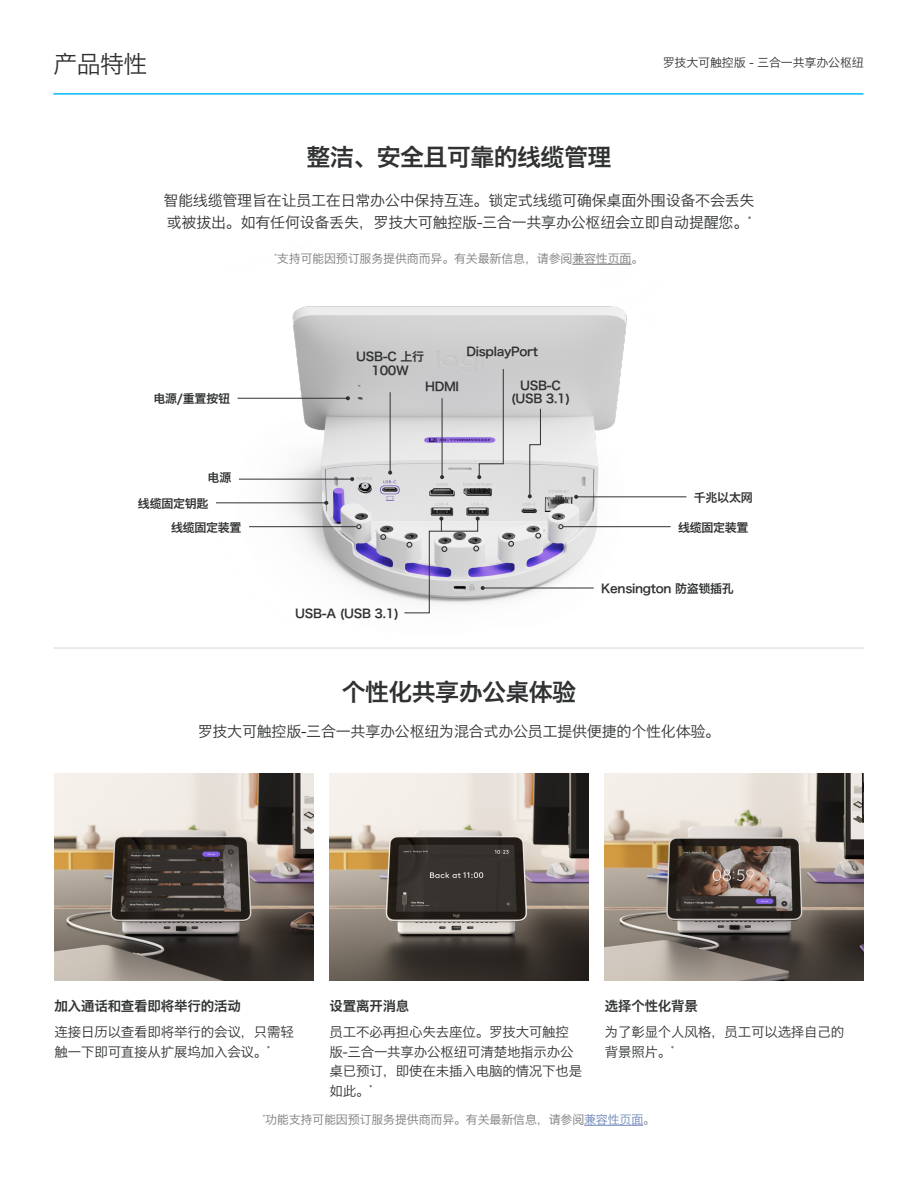
<style>
.page{position:relative;width:918px;height:1188px;background:#fff}
.page>*{position:absolute;margin:0;border:0;box-sizing:border-box;transform-origin:0 0}
.t1{font:24px "Hiragino Sans GB W6";letter-spacing:-.025em;color:#2f3132}
.t2{font:24px "Hiragino Sans GB W3";color:#2f3132}
.Body_copy{font:15px/22.5px "Hiragino Sans GB W3";letter-spacing:-.015em;color:#2f3132}
.Body_copy-2{font:13.5px/19.5px "Hiragino Sans GB W3";letter-spacing:-.015em;color:#2f3132}
.Body_copy-3{font:13.5px "Hiragino Sans GB W6";letter-spacing:-.015em;color:#2f3132}
.t3{font:12px/13.5px "Hiragino Sans GB W6";letter-spacing:-.025em;color:#2f3132;text-align:center}
.Body_copy-4{font:12px "Hiragino Sans GB W3";letter-spacing:-.015em;color:#78797a}
.t4{font:12px "Hiragino Sans GB W3";letter-spacing:-.015em;color:#2f3132}
.s1{color:#6b85b9}
</style>
<div class="page">
<img style="left:219px;top:263px;width:468px;height:351px">
<hr style="left:53px;top:93px;width:810px;height:2px;background:#00b8fc">
<hr style="left:53px;top:648px;width:811px;height:1px;background:#d5d6d6">
<img style="left:54px;top:773px;width:259px;height:207px">
<img style="left:329px;top:773px;width:260px;height:207px">
<img style="left:605px;top:773px;width:259px;height:207px">
<hr style="left:572px;top:264px;width:59px;height:1px;background:#78797a">
<hr style="left:584px;top:1125px;width:59px;height:1px;background:#6b85b9">
<hr style="left:238px;top:398px;width:110px;height:1px;background:#2f3132">
<svg style="left:346px;top:396px;width:4px;height:4px"></svg>
<hr style="left:239px;top:479px;width:113px;height:1px;background:#2f3132">
<svg style="left:350px;top:477px;width:4px;height:4px"></svg>
<hr style="left:216px;top:503px;width:110px;height:1px;background:#2f3132">
<svg style="left:324px;top:501px;width:4px;height:4px"></svg>
<hr style="left:249px;top:526px;width:108px;height:1px;background:#2f3132">
<svg style="left:356px;top:524px;width:5px;height:5px"></svg>
<hr style="left:563px;top:526px;width:108px;height:1px;background:#2f3132">
<svg style="left:558px;top:524px;width:5px;height:5px"></svg>
<hr style="left:576px;top:497px;width:110px;height:1px;background:#2f3132">
<svg style="left:574px;top:495px;width:4px;height:4px"></svg>
<hr style="left:483px;top:588px;width:111px;height:1px;background:#2f3132">
<hr style="left:390px;top:392px;width:1px;height:81px;background:#2f3132">
<svg style="left:388px;top:471px;width:4px;height:4px"></svg>
<hr style="left:442px;top:398px;width:1px;height:79px;background:#2f3132">
<svg style="left:440px;top:475px;width:4px;height:4px"></svg>
<svg style="left:477px;top:369px;width:27px;height:110px;background:#cccbd0"></svg>
<svg style="left:528px;top:408px;width:13px;height:90px"></svg>
<svg style="left:535px;top:533px;width:6px;height:6px"></svg>
<svg style="left:508px;top:541px;width:6px;height:6px"></svg>
<svg style="left:404px;top:517px;width:81px;height:96px;background:#c7c5cf"></svg>
<svg style="left:380px;top:534px;width:6px;height:6px"></svg>
<h2 class="t2" style="left:53px;top:49px;width:96px">产品特性</h2>
<h6 class="t4" style="left:663px;top:55px;width:203px">罗技大可触控版 - 三合一共享办公枢纽</h6>
<h3 class="t1" style="left:307px;top:141px;width:306px">整洁、安全且可靠的线缆管理</h3>
<p class="Body_copy" style="left:163px;top:188px;width:593px">智能线缆管理旨在让员工在日常办公中保持互连。锁定式线缆可确保桌面外围设备不会丢失或被拔出。如有任何设备丢失，罗技大可触控版-三合一共享办公枢纽会立即自动提醒您。<sup>*</sup></p>
<p class="Body_copy-4" style="left:275px;top:251px;width:370px"><sup>*</sup>支持可能因预订服务提供商而异。有关最新信息，请参阅兼容性页面。</p>
<h3 class="t3" style="left:154px;top:391px;width:78px">电源/重置按钮</h3>
<h3 class="t3" style="left:208px;top:471px;width:25px">电源</h3>
<h3 class="t3" style="left:356px;top:349px;width:69px">USB-C 上行<br>100W</h3>
<h3 class="t3" style="left:425px;top:379px;width:36px">HDMI</h3>
<h3 class="t3" style="left:466px;top:345px;width:73px">DisplayPort</h3>
<h3 class="t3" style="left:511px;top:378px;width:61px">USB-C (USB 3.1)</h3>
<h3 class="t3" style="left:694px;top:490px;width:60px">千兆以太网</h3>
<h3 class="t3" style="left:138px;top:496px;width:72px">线缆固定钥匙</h3>
<h3 class="t3" style="left:171px;top:520px;width:72px">线缆固定装置</h3>
<h3 class="t3" style="left:678px;top:520px;width:72px">线缆固定装置</h3>
<h3 class="t3" style="left:295px;top:606px;width:105px">USB-A (USB 3.1)</h3>
<h3 class="t1" style="left:342px;top:676px;width:236px">个性化共享办公桌体验</h3>
<h3 class="t3" style="left:601px;top:581px;width:134px">Kensington 防盗锁插孔</h3>
<p class="Body_copy" style="left:198px;top:720px;width:524px">罗技大可触控版-三合一共享办公枢纽为混合式办公员工提供便捷的个性化体验。</p>
<p class="Body_copy-3" style="left:54px;top:997px;width:188px">加入通话和查看即将举行的活动</p>
<p class="Body_copy-2" style="left:54px;top:1022px;width:241px">连接日历以查看即将举行的会议，只需轻触一下即可直接从扩展坞加入会议。<sup>*</sup></p>
<p class="Body_copy-3" style="left:330px;top:997px;width:81px">设置离开消息</p>
<p class="Body_copy-2" style="left:330px;top:1022px;width:254px">员工不必再担心失去座位。罗技大可触控版-三合一共享办公枢纽可清楚地指示办公桌已预订，即使在未插入电脑的情况下也是如此。<sup>*</sup></p>
<p class="Body_copy-3" style="left:605px;top:997px;width:95px">选择个性化背景</p>
<p class="Body_copy-2" style="left:605px;top:1022px;width:241px">为了彰显个人风格，员工可以选择自己的背景照片。<sup>*</sup></p>
<p class="Body_copy-4" style="left:263px;top:1112px;width:394px"><sup>*</sup>功能支持可能因预订服务提供商而异。有关最新信息，请参阅<span class="s1">兼容性页面</span>。</p>
</div>
